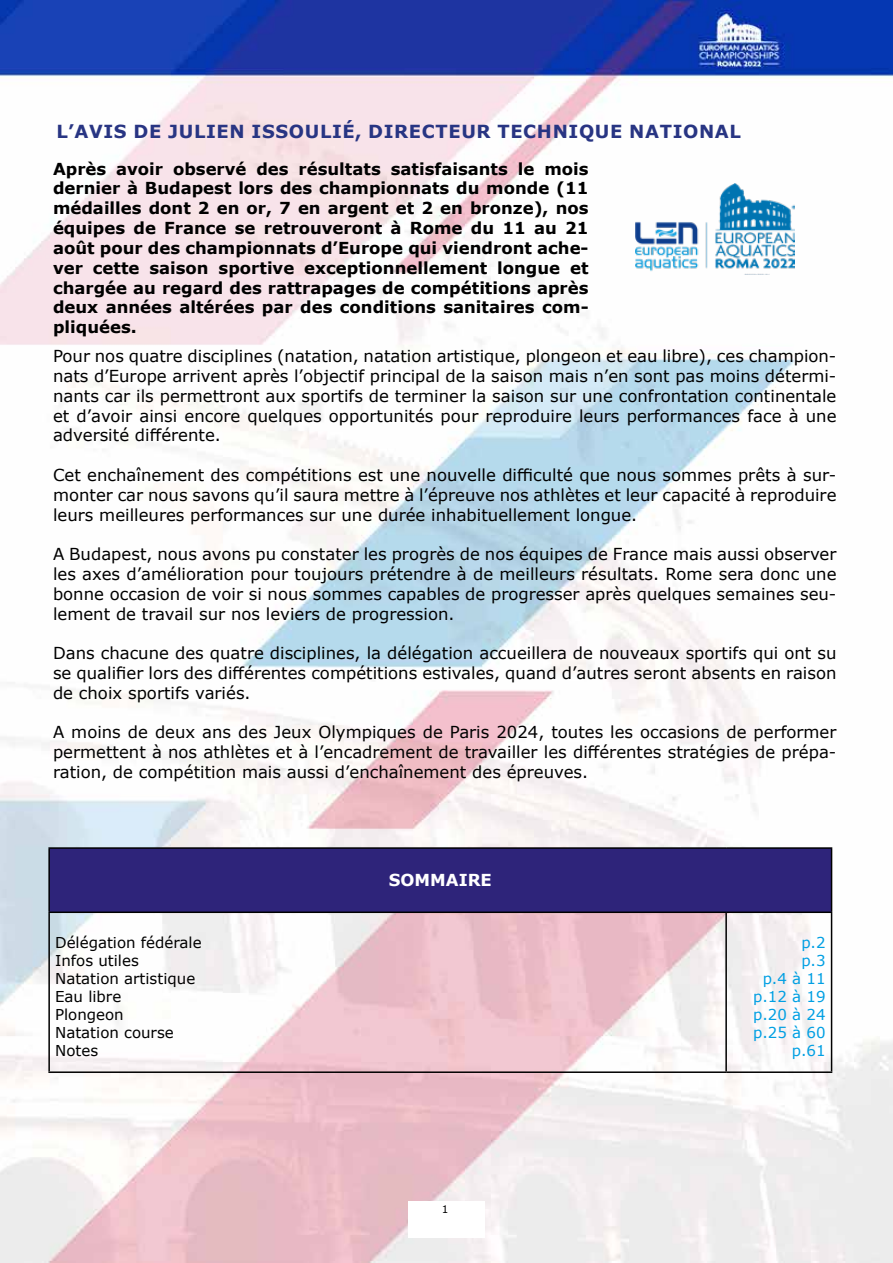
<style>
.page{position:relative;width:893px;height:1263px;background:#fff}
.page>*{position:absolute;margin:0;border:0;box-sizing:border-box;transform-origin:0 0}
.t1{font:700 18px "Verdana";letter-spacing:.035em;color:#283583}
.t2{font:16.5px/19.8px "Verdana";color:#000;text-align:justify}
.t3{font:700 16.5px/19.8px "Verdana";color:#000;text-align:justify}
.t4{font:700 16.5px "Verdana";color:#fff}
.t5{font:15px/18px "Verdana";color:#000}
.t6{font:15px/18px "Verdana";color:#009fe3;text-align:right}
.t7{font:10.5px "Verdana";color:#000}
</style>
<div class="page">
<img style="left:0;top:0;width:893px;height:1263px">
<div style="left:49px;top:848px;width:783px;height:64px;background:#2e247a"></div>
<hr style="left:48px;top:913px;width:2px;height:158px;background:#000">
<hr style="left:725px;top:913px;width:2px;height:158px;background:#000">
<hr style="left:831px;top:913px;width:1px;height:158px;background:#000">
<hr style="left:48px;top:1071px;width:678px;height:2px;background:#000">
<hr style="left:726px;top:1071px;width:106px;height:2px;background:#000">
<hr style="left:48px;top:847px;width:678px;height:2px;background:#000">
<hr style="left:48px;top:849px;width:2px;height:62px;background:#000">
<hr style="left:726px;top:847px;width:106px;height:2px;background:#000">
<hr style="left:831px;top:849px;width:1px;height:62px;background:#000">
<hr style="left:48px;top:911px;width:678px;height:2px;background:#000">
<hr style="left:726px;top:911px;width:106px;height:2px;background:#000">
<div style="left:408px;top:1201px;width:77px;height:37px;background:#fff"></div>
<img style="left:636px;top:184px;width:159px;height:91px">
<p class="t1" style="left:56px;top:118px;width:686px">L’AVIS DE JULIEN ISSOULIÉ, DIRECTEUR TECHNIQUE NATIONAL</p>
<p class="t3" style="left:53px;top:158px;width:537px">Après avoir observé des résultats satisfaisants le mois dernier à Budapest lors des championnats du monde (11 médailles dont 2 en or, 7 en argent et 2 en bronze), nos équipes de France se retrouveront à Rome du 11 au 21 août pour des championnats d’Europe qui viendront ache&shy;ver cette saison sportive exceptionnellement longue et chargée au regard des rattrapages de compétitions après deux années altérées par des conditions sanitaires com&shy;pliquées.</p>
<p class="t2" style="left:53px;top:346px;width:785px">Pour nos quatre disciplines (natation, natation artistique, plongeon et eau libre), ces champion&shy;nats d’Europe arrivent après l’objectif principal de la saison mais n’en sont pas moins détermi&shy;nants car ils permettront aux sportifs de terminer la saison sur une confrontation continentale et d’avoir ainsi encore quelques opportunités pour reproduire leurs performances face à une adversité différente.</p>
<p class="t2" style="left:53px;top:465px;width:785px">Cet enchaînement des compétitions est une nouvelle difficulté que nous sommes prêts à sur&shy;monter car nous savons qu’il saura mettre à l’épreuve nos athlètes et leur capacité à reproduire leurs meilleures performances sur une durée inhabituellement longue.</p>
<p class="t2" style="left:53px;top:544px;width:785px">A Budapest, nous avons pu constater les progrès de nos équipes de France mais aussi observer les axes d’amélioration pour toujours prétendre à de meilleurs résultats. Rome sera donc une bonne occasion de voir si nous sommes capables de progresser après quelques semaines seu&shy;lement de travail sur nos leviers de progression.</p>
<p class="t2" style="left:53px;top:643px;width:785px">Dans chacune des quatre disciplines, la délégation accueillera de nouveaux sportifs qui ont su se qualifier lors des différentes compétitions estivales, quand d’autres seront absents en raison de choix sportifs variés.</p>
<p class="t2" style="left:53px;top:722px;width:785px">A moins de deux ans des Jeux Olympiques de Paris 2024, toutes les occasions de performer permettent à nos athlètes et à l’encadrement de travailler les différentes stratégies de prépa&shy;ration, de compétition mais aussi d’enchaînement des épreuves.</p>
<p class="t4" style="left:389px;top:869px;width:105px">SOMMAIRE</p>
<p class="t5" style="left:55px;top:933px;width:148px">Délégation fédérale<br>Infos utiles<br>Natation artistique<br>Eau libre<br>Plongeon<br>Natation course<br>Notes</p>
<p class="t6" style="left:753px;top:933px;width:74px">p.2<br>p.3<br>p.4 à 11 p.12 à 19 p.20 à 24 p.25 à 60 p.61</p>
<p class="t7" style="left:442px;top:1202px;width:8px">1</p>
<p class="t7" style="left:443px;top:1206px;width:8px">3</p>
</div>
